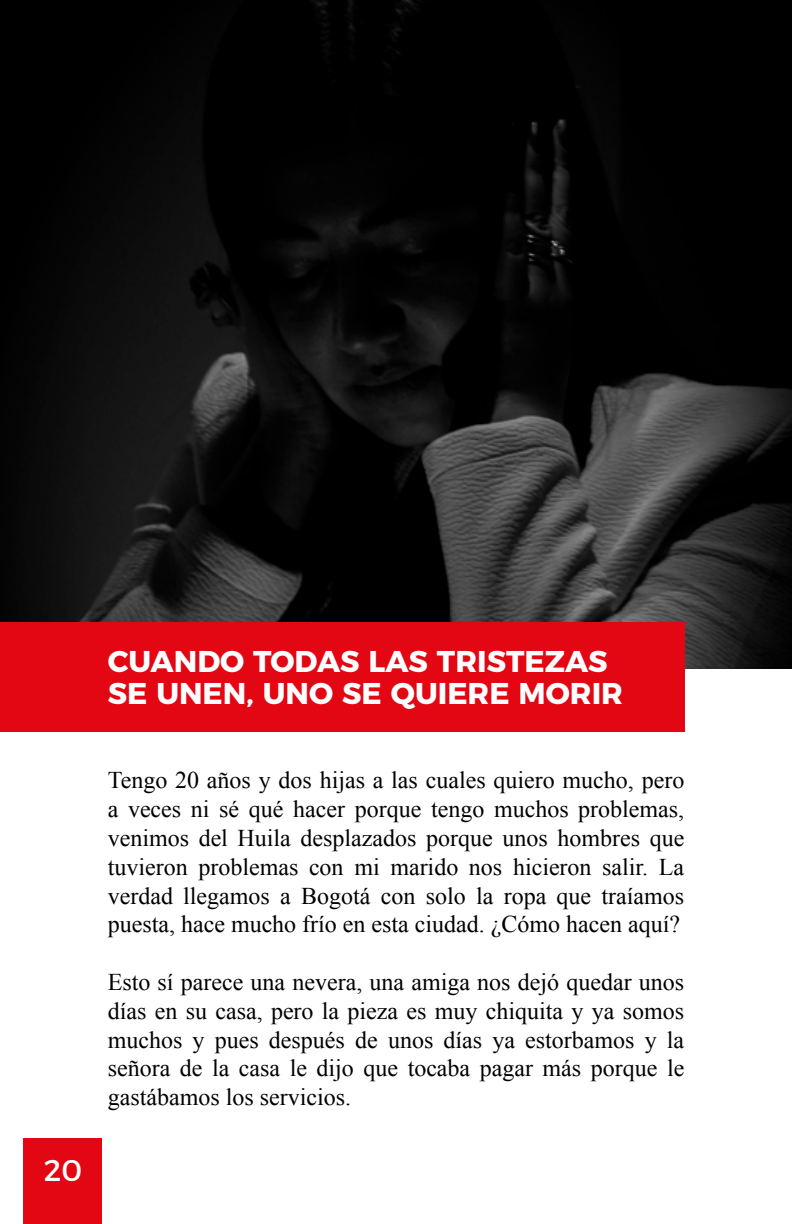
<style>
.page{position:relative;width:792px;height:1224px;background:#fff}
.page>*{position:absolute;margin:0;border:0;box-sizing:border-box;transform-origin:0 0}
.t1{font:700 30px/32px "Montserrat";color:#fff}
.t2{font:30px "Montserrat";color:#fff}
.t3{font:24px/28.8px "Times New Roman";color:#000;text-align:justify}
</style>
<div class="page">
<div style="left:24px;top:1138px;width:78px;height:86px;background:#e30613"></div>
<img style="left:0;top:0;width:792px;height:668px">
<div style="left:0;top:622px;width:684px;height:109px;background:#e30613"></div>
<p class="t2" style="left:44px;top:1146px;width:40px">20</p>
<p class="t1" style="left:108px;top:643px;width:517px">CUANDO TODAS LAS TRISTEZAS<br>SE UNEN, UNO SE QUIERE MORIR</p>
<p class="t3" style="left:108px;top:766px;width:578px">Tengo 20 años y dos hijas a las cuales quiero mucho, pero a veces ni sé qué hacer porque tengo muchos problemas, venimos del Huila desplazados porque unos hombres que tuvieron problemas con mi marido nos hicieron salir. La verdad llegamos a Bogotá con solo la ropa que traíamos puesta, hace mucho frío en esta ciudad. ¿Cómo hacen aquí?</p>
<p class="t3" style="left:108px;top:967px;width:578px">Esto sí parece una nevera, una amiga nos dejó quedar unos días en su casa, pero la pieza es muy chiquita y ya somos muchos y pues después de unos días ya estorbamos y la señora de la casa le dijo que tocaba pagar más porque le gastábamos los servicios.</p>
</div>
